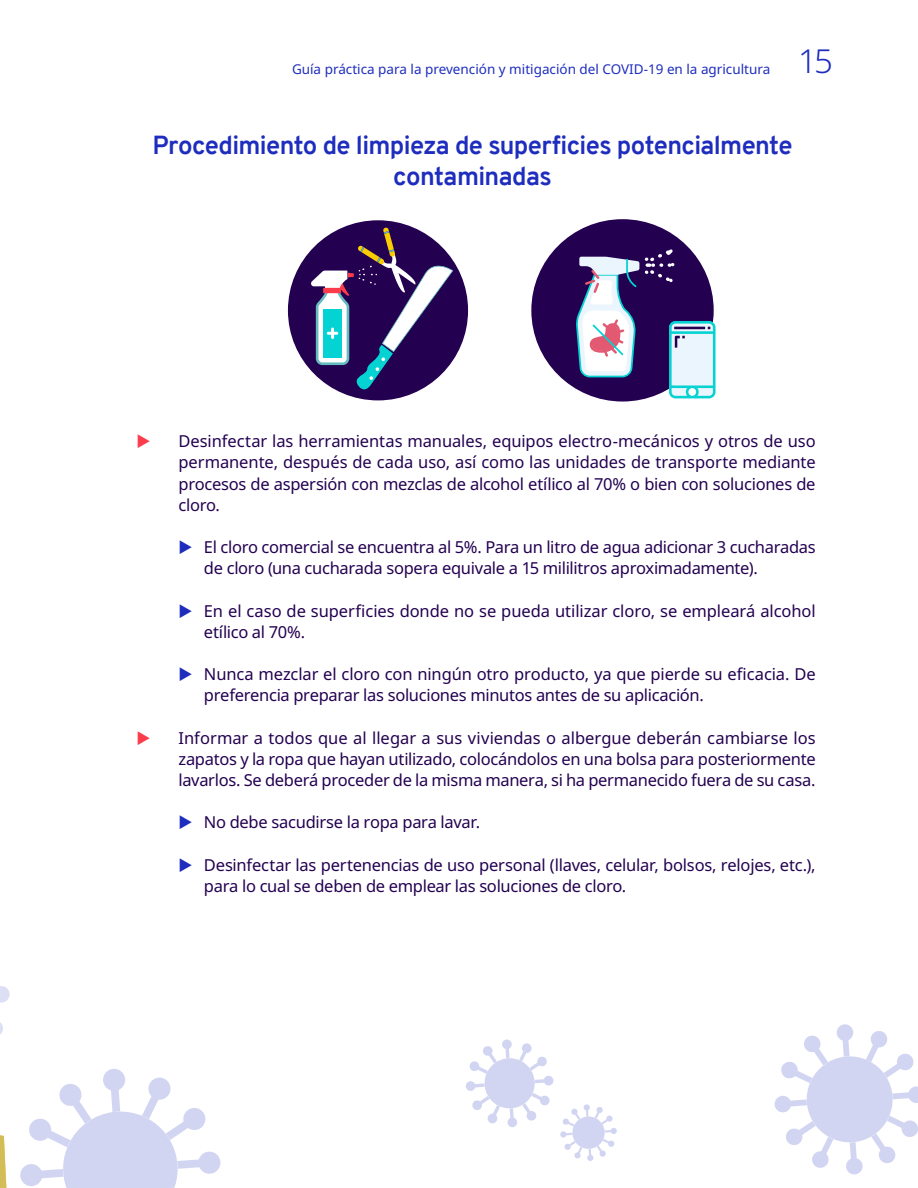
<style>
.page{position:relative;width:918px;height:1188px;background:#fff}
.page>*{position:absolute;margin:0;border:0;box-sizing:border-box;transform-origin:0 0}
.t1{font:300 33px "Noto Sans";color:#1e2dbe}
.t2{font:700 25.5px/30.6px "Overpass";letter-spacing:-.025em;color:#1e2dbe;text-align:center}
.t3{font:16.5px/21.1px "Noto Sans";letter-spacing:-.02em;color:#230050}
.t4{font:13.5px "Noto Sans";color:#1e2dbe}
</style>
<div class="page">
<svg style="left:466px;top:1039px;width:88px;height:88px"></svg>
<svg style="left:560px;top:1104px;width:57px;height:57px"></svg>
<svg style="left:20px;top:1069px;width:201px;height:119px"></svg>
<svg style="left:774px;top:1024px;width:144px;height:151px"></svg>
<svg style="left:0;top:1022px;width:3px;height:12px"></svg>
<svg style="left:0;top:986px;width:10px;height:17px"></svg>
<svg style="left:0;top:1135px;width:6px;height:53px"></svg>
<div style="left:288px;top:220px;width:180px;height:180px;background:#230050;border-radius:50%"></div>
<svg style="left:311px;top:227px;width:142px;height:168px"></svg>
<div style="left:531px;top:219px;width:183px;height:183px;background:#230050;border-radius:50%"></div>
<svg style="left:576px;top:257px;width:63px;height:120px"></svg>
<svg style="left:646px;top:249px;width:29px;height:33px"></svg>
<svg style="left:669px;top:321px;width:47px;height:78px;background:#aee3ec"></svg>
<p class="t4" style="left:292px;top:59px;width:480px">Guía práctica para la prevención y mitigación del COVID-19 en la agricultura</p>
<h1 class="t1" style="left:798px;top:38px;width:36px">15</h1>
<h2 class="t2" style="left:152px;top:130px;width:642px">Procedimiento de limpieza de superficies potencialmente contaminadas</h2>
<p class="t3" style="left:178px;top:431px;width:639px;text-align:justify">Desinfectar las herramientas manuales, equipos electro-mecánicos y otros de uso permanente, después de cada uso, así como las unidades de transporte mediante procesos de aspersión con mezclas de alcohol etílico al 70% o bien con soluciones de cloro.</p>
<p class="t3" style="left:204px;top:537px;width:613px">El cloro comercial se encuentra al 5%. Para un litro de agua adicionar 3 cucharadas de cloro (una cucharada sopera equivale a 15 mililitros aproximadamente).</p>
<p class="t3" style="left:204px;top:601px;width:613px">En el caso de superficies donde no se pueda utilizar cloro, se empleará alcohol etílico al 70%.</p>
<p class="t3" style="left:204px;top:664px;width:613px">Nunca mezclar el cloro con ningún otro producto, ya que pierde su eficacia. De preferencia preparar las soluciones minutos antes de su aplicación.</p>
<p class="t3" style="left:178px;top:728px;width:639px;text-align:justify">Informar a todos que al llegar a sus viviendas o albergue deberán cambiarse los zapatos y la ropa que hayan utilizado, colocándolos en una bolsa para posteriormente lavarlos. Se deberá proceder de la misma manera, si ha permanecido fuera de su casa.</p>
<p class="t3" style="left:204px;top:812px;width:278px">No debe sacudirse la ropa para lavar.</p>
<p class="t3" style="left:204px;top:855px;width:613px">Desinfectar las pertenencias de uso personal (llaves, celular, bolsos, relojes, etc.), para lo cual se deben de emplear las soluciones de cloro.</p>
</div>
